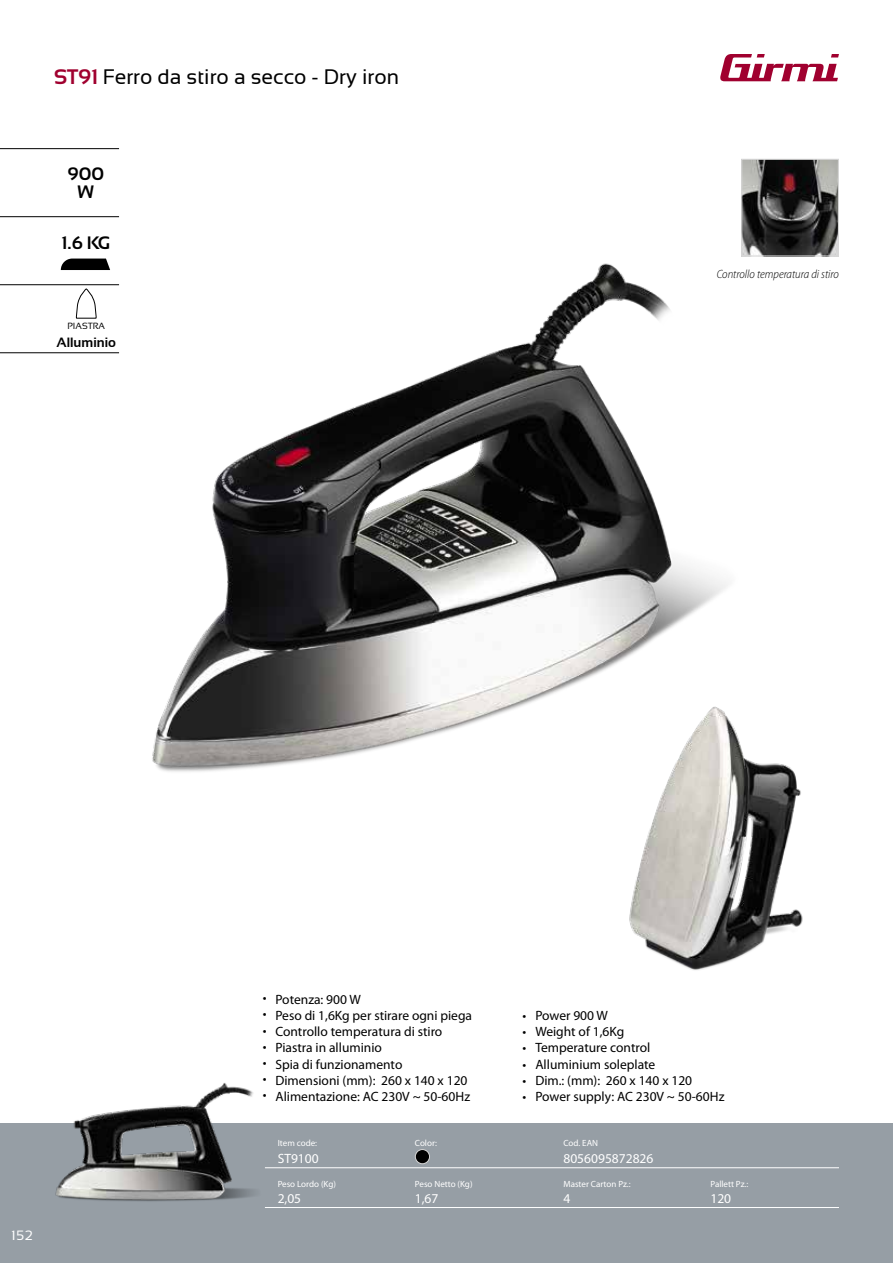
<style>
.page{position:relative;width:893px;height:1263px;background:#fff}
.page>*{position:absolute;margin:0;border:0;box-sizing:border-box;transform-origin:0 0}
.t1{font:21px "Sansation";color:#000}
.t2{font:700 18px/18px "Sansation";color:#000;text-align:center}
.t3{font:13.5px "Myriad Pro";color:#000}
.t4{font:13.5px "Myriad Pro";color:#fff}
.t5{font:700 13.5px "Sansation";color:#000}
.t6{font:13.5px "Sansation";color:#fff}
.t7{font:italic 300 semi-condensed 12px "Myriad Pro";color:#000}
.t8{font:9px "Myriad Pro";color:#fff}
.t9{font:9px "Sansation";color:#000}
.s1{font-weight:700;color:#a0002f}
</style>
<div class="page">
<div style="left:0;top:1123px;width:893px;height:140px;background:#969ea5"></div>
<svg style="left:720px;top:54px;width:119px;height:27px"></svg>
<hr style="left:0;top:148px;width:119px;height:1px;background:#000">
<hr style="left:0;top:216px;width:119px;height:1px;background:#000">
<hr style="left:0;top:284px;width:119px;height:1px;background:#000">
<hr style="left:0;top:352px;width:119px;height:1px;background:#000">
<hr style="left:265px;top:1167px;width:574px;height:1px;background:#fff">
<hr style="left:265px;top:1207px;width:574px;height:1px;background:#fff">
<div style="left:415px;top:1149px;width:15px;height:15px;background:#000;border-radius:50%"></div>
<div style="left:415px;top:1149px;width:15px;height:15px;border:1px solid #d6d6d6;border-radius:50%"></div>
<img style="left:629px;top:763px;width:174px;height:207px">
<img style="left:743px;top:161px;width:94px;height:94px">
<div style="left:741px;top:159px;width:98px;height:98px;border:1px solid #d6d6d6"></div>
<img style="left:55px;top:1082px;width:219px;height:120px">
<svg style="left:61px;top:259px;width:17px;height:11px"></svg>
<svg style="left:76px;top:301px;width:2px;height:18px"></svg>
<img style="left:78px;top:174px;width:699px;height:699px">
<h1 class="t1" style="left:54px;top:65px;width:347px"><span class="s1">ST91</span> Ferro da stiro a secco - Dry iron</h1>
<h2 class="t2" style="left:68px;top:165px;width:38px">900<br>W</h2>
<h2 class="t2" style="left:62px;top:234px;width:50px">1.6 KG</h2>
<p class="t9" style="left:67px;top:321px;width:39px">PIASTRA</p>
<p class="t5" style="left:57px;top:335px;width:61px">Alluminio</p>
<p class="t7" style="left:717px;top:268px;width:124px">Controllo temperatura di stiro</p>
<p class="t6" style="left:11px;top:1228px;width:23px">152</p>
<p class="t3" style="left:263px;top:992px;width:100px">• Potenza: 900 W</p>
<p class="t3" style="left:263px;top:1008px;width:211px">• Peso di 1,6Kg per stirare ogni piega</p>
<p class="t3" style="left:263px;top:1024px;width:181px">• Controllo temperatura di stiro</p>
<p class="t3" style="left:263px;top:1040px;width:121px">• Piastra in alluminio</p>
<p class="t3" style="left:263px;top:1057px;width:141px">• Spia di funzionamento</p>
<p class="t3" style="left:263px;top:1073px;width:206px">• Dimensioni (mm): 260 x 140 x 120</p>
<p class="t3" style="left:263px;top:1089px;width:209px">• Alimentazione: AC 230V ~ 50-60Hz</p>
<p class="t3" style="left:523px;top:1008px;width:87px">• Power 900 W</p>
<p class="t3" style="left:523px;top:1024px;width:103px">• Weight of 1,6Kg</p>
<p class="t3" style="left:523px;top:1040px;width:129px">• Temperature control</p>
<p class="t3" style="left:523px;top:1057px;width:134px">• Alluminium soleplate</p>
<p class="t3" style="left:523px;top:1073px;width:171px">• Dim.: (mm): 260 x 140 x 120</p>
<p class="t3" style="left:523px;top:1089px;width:203px">• Power supply: AC 230V ~ 50-60Hz</p>
<p class="t8" style="left:278px;top:1138px;width:41px">Item code:</p>
<p class="t8" style="left:415px;top:1138px;width:24px">Color:</p>
<p class="t8" style="left:563px;top:1138px;width:36px">Cod. EAN</p>
<p class="t4" style="left:278px;top:1151px;width:43px">ST9100</p>
<p class="t4" style="left:563px;top:1151px;width:92px">8056095872826</p>
<p class="t8" style="left:278px;top:1179px;width:60px">Peso Lordo (Kg)</p>
<p class="t8" style="left:415px;top:1179px;width:59px">Peso Netto (Kg)</p>
<p class="t8" style="left:563px;top:1179px;width:69px">Master Carton Pz.:</p>
<p class="t8" style="left:710px;top:1179px;width:39px">Pallett Pz.:</p>
<p class="t4" style="left:278px;top:1191px;width:25px">2,05</p>
<p class="t4" style="left:415px;top:1191px;width:25px">1,67</p>
<p class="t4" style="left:563px;top:1191px;width:8px">4</p>
<p class="t4" style="left:710px;top:1191px;width:22px">120</p>
</div>
